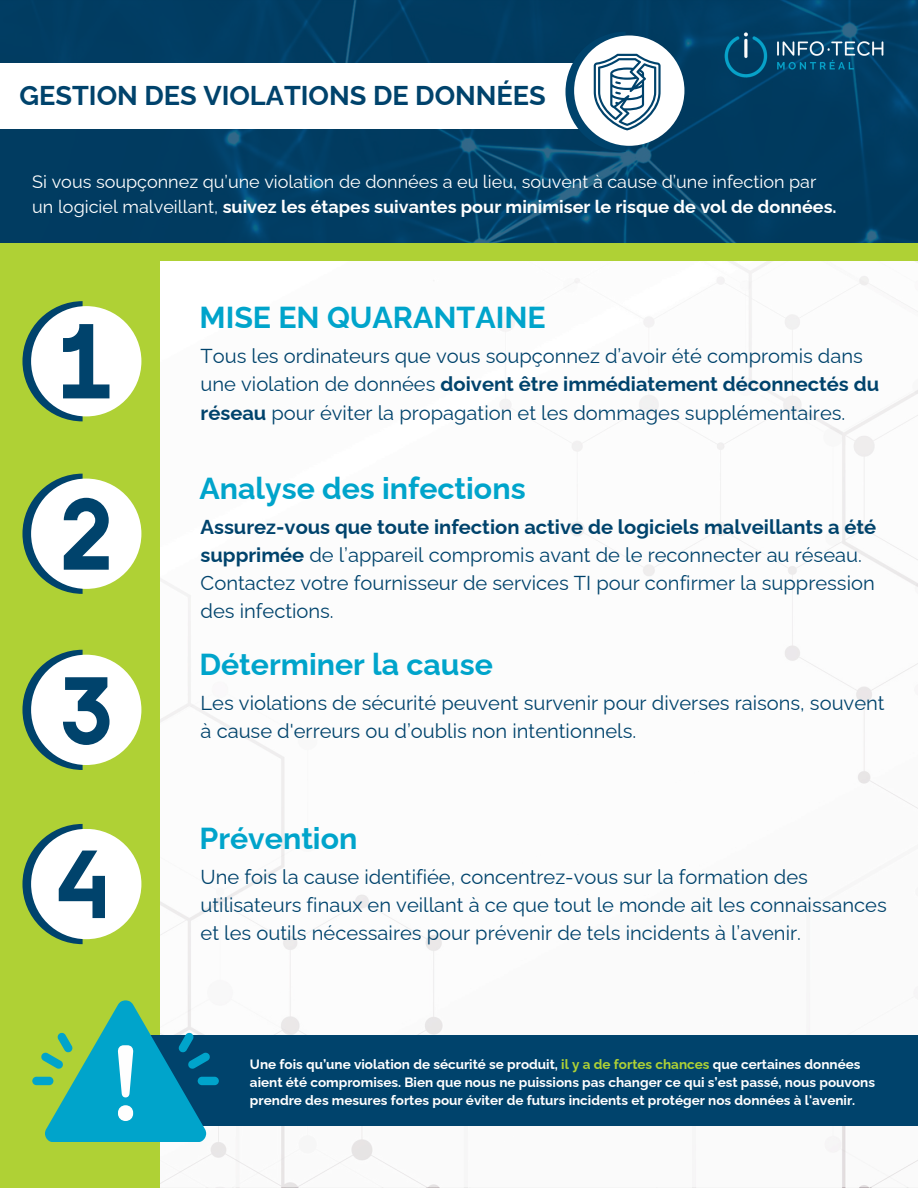
<style>
.page{position:relative;width:918px;height:1188px;background:#fff}
.page>*{position:absolute;margin:0;border:0;box-sizing:border-box;transform-origin:0 0}
.t1{font:700 30.3px "Raleway";color:#00a4cb}
.t2{font:700 27.15px "Raleway";color:#00436c}
.t3{font:20.1px/28.2px "Raleway";color:#00436c}
.t4{font:18px/24.8px "Raleway";color:#fff}
.t5{font:700 13.5px/18px "Raleway";color:#fff}
.s1{font-weight:700}
.s2{color:#afd135}
</style>
<div class="page">
<img style="left:0;top:0;width:918px;height:243px">
<div style="left:0;top:243px;width:918px;height:18px;background:#afd135"></div>
<div style="left:0;top:259px;width:160px;height:929px;background:#afd135"></div>
<div style="left:0;top:63px;width:607px;height:65px;background:#fff"></div>
<div style="left:574px;top:35px;width:110px;height:111px;background:#fff;border-radius:50%"></div>
<svg style="left:566px;top:32px;width:94px;height:120px"></svg>
<div style="left:31px;top:306px;width:110px;height:110px;background:#fff;border-radius:50%"></div>
<svg style="left:22px;top:301px;width:87px;height:120px"></svg>
<div style="left:31px;top:479px;width:110px;height:110px;background:#fff;border-radius:50%"></div>
<svg style="left:22px;top:474px;width:87px;height:120px"></svg>
<div style="left:31px;top:655px;width:110px;height:110px;background:#fff;border-radius:50%"></div>
<svg style="left:22px;top:650px;width:87px;height:120px"></svg>
<div style="left:31px;top:829px;width:110px;height:110px;background:#fff;border-radius:50%"></div>
<svg style="left:22px;top:824px;width:83px;height:120px"></svg>
<div style="left:141px;top:1035px;width:777px;height:91px;background:#00436c"></div>
<div style="left:198px;top:1077px;width:21px;height:8px;background:#00a4cb;border-radius:4px"></div>
<div style="left:32px;top:1077px;width:21px;height:8px;background:#00a4cb;border-radius:4px"></div>
<svg style="left:41px;top:1000px;width:169px;height:142px"></svg>
<img style="left:711px;top:17px;width:186px;height:76px">
<p class="t2" style="left:20px;top:80px;width:528px">GESTION DES VIOLATIONS DE DONNÉES</p>
<p class="t4" style="left:32px;top:170px;width:806px">Si vous soupçonnez qu’une violation de données a eu lieu, souvent à cause d’une infection par un logiciel malveillant, <span class="s1">suivez les étapes suivantes pour minimiser le risque de vol de données.</span></p>
<h5 class="t1" style="left:199px;top:300px;width:348px">MISE EN QUARANTAINE</h5>
<p class="t3" style="left:201px;top:342px;width:680px">Tous les ordinateurs que vous soupçonnez d’avoir été compromis dans une violation de données <span class="s1">doivent être immédiatement déconnectés du réseau</span> pour éviter la propagation et les dommages supplémentaires.</p>
<p class="t1" style="left:199px;top:471px;width:328px">Analyse des infections</p>
<p class="t3" style="left:201px;top:513px;width:677px"><span class="s1">Assurez-vous que toute infection active de logiciels malveillants a été supprimée</span> de l’appareil compromis avant de le reconnecter au réseau.<br>Contactez votre fournisseur de services TI pour confirmer la suppression des infections.</p>
<h3 class="t1" style="left:199px;top:647px;width:295px">Déterminer la cause</h3>
<p class="t3" style="left:201px;top:689px;width:686px">Les violations de sécurité peuvent survenir pour diverses raisons, souvent à cause d'erreurs ou d’oublis non intentionnels.</p>
<p class="t1" style="left:199px;top:821px;width:159px">Prévention</p>
<p class="t3" style="left:201px;top:863px;width:688px">Une fois la cause identifiée, concentrez-vous sur la formation des utilisateurs finaux en veillant à ce que tout le monde ait les connaissances et les outils nécessaires pour prévenir de tels incidents à l’avenir.</p>
<p class="t5" style="left:250px;top:1055px;width:627px">Une fois qu’une violation de sécurité se produit, <span class="s2">il y a de fortes chances</span> que certaines données aient été compromises. Bien que nous ne puissions pas changer ce qui s’est passé, nous pouvons prendre des mesures fortes pour éviter de futurs incidents et protéger nos données à l'avenir.</p>
</div>
